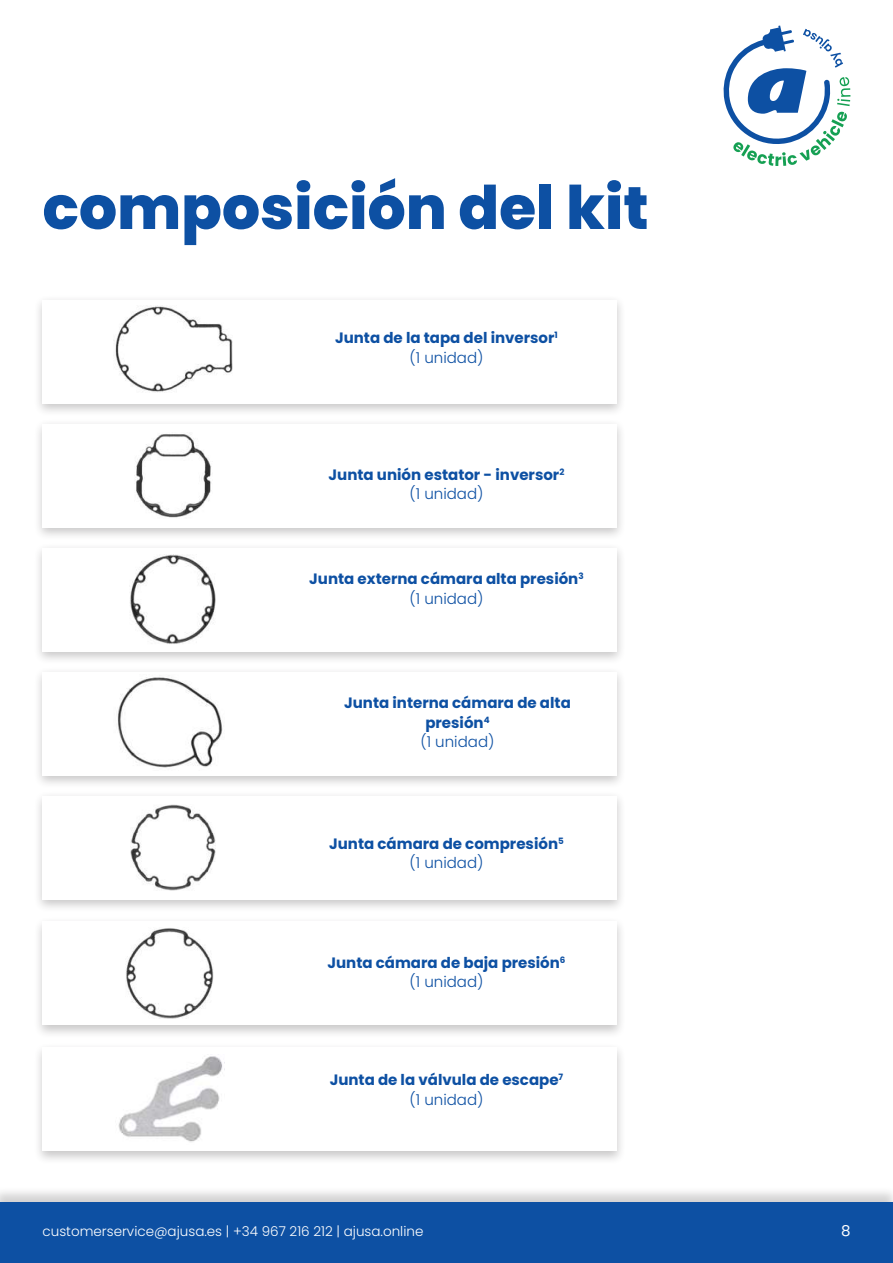
<style>
.page{position:relative;width:893px;height:1263px;background:#fff}
.page>*{position:absolute;margin:0;border:0;box-sizing:border-box;transform-origin:0 0}
.t1{font:800 60px "Poppins";color:#0d50a3}
.t2{font:700 15px/19.5px "Poppins";color:#0d50a3;text-align:center}
.t3{font:15px "Poppins";color:#fff}
.t4{font:300 13.5px "Poppins";color:#fff}
.s1{font-weight:300}
</style>
<div class="page">
<div style="left:0;top:1186px;width:893px;height:77px;background:#231f20;opacity:.2"></div>
<div style="left:0;top:1203px;width:893px;height:60px;background:#0d50a3"></div>
<svg style="left:723px;top:26px;width:127px;height:140px"></svg>
<div style="left:34px;top:295px;width:592px;height:122px;background:#231f20;opacity:.25"></div>
<div style="left:43px;top:300px;width:574px;height:103px;background:#fff"></div>
<div style="left:34px;top:419px;width:592px;height:122px;background:#231f20;opacity:.25"></div>
<div style="left:43px;top:424px;width:574px;height:103px;background:#fff"></div>
<div style="left:34px;top:543px;width:592px;height:122px;background:#231f20;opacity:.25"></div>
<div style="left:43px;top:548px;width:574px;height:103px;background:#fff"></div>
<div style="left:34px;top:667px;width:592px;height:122px;background:#231f20;opacity:.25"></div>
<div style="left:43px;top:672px;width:574px;height:103px;background:#fff"></div>
<div style="left:34px;top:791px;width:592px;height:122px;background:#231f20;opacity:.25"></div>
<div style="left:43px;top:796px;width:574px;height:103px;background:#fff"></div>
<div style="left:34px;top:917px;width:592px;height:121px;background:#231f20;opacity:.25"></div>
<div style="left:43px;top:922px;width:574px;height:103px;background:#fff"></div>
<div style="left:34px;top:1043px;width:592px;height:121px;background:#231f20;opacity:.25"></div>
<div style="left:43px;top:1047px;width:574px;height:104px;background:#fff"></div>
<img style="left:115px;top:306px;width:117px;height:86px">
<img style="left:136px;top:433px;width:76px;height:85px">
<img style="left:130px;top:555px;width:86px;height:89px">
<img style="left:117px;top:677px;width:106px;height:91px">
<img style="left:131px;top:804px;width:84px;height:87px">
<img style="left:126px;top:928px;width:88px;height:91px">
<img style="left:118px;top:1056px;width:107px;height:86px">
<h1 class="t1" style="left:43px;top:173px;width:608px">composición del kit</h1>
<p class="t2" style="left:335px;top:328px;width:224px">Junta de la tapa del inversor<sup>1 </sup><span class="s1">(1 unidad)</span></p>
<p class="t2" style="left:329px;top:465px;width:237px">Junta unión estator - inversor<sup>2 </sup><span class="s1">(1 unidad)</span></p>
<p class="t2" style="left:309px;top:569px;width:276px">Junta externa cámara alta presión<sup>3 </sup><span class="s1">(1 unidad)</span></p>
<p class="t2" style="left:344px;top:693px;width:228px">Junta interna cámara de alta presión<sup>4<br></sup><span class="s1">(1 unidad)</span></p>
<p class="t2" style="left:329px;top:834px;width:236px">Junta cámara de compresión<sup>5 </sup><span class="s1">(1 unidad)</span></p>
<p class="t2" style="left:327px;top:953px;width:240px">Junta cámara de baja presión<sup>6 </sup><span class="s1">(1 unidad)</span></p>
<p class="t2" style="left:330px;top:1070px;width:235px">Junta de la válvula de escape<sup>7 </sup><span class="s1">(1 unidad)</span></p>
<p class="t4" style="left:43px;top:1223px;width:382px">customerservice@ajusa.es | +34 967 216 212 | ajusa.online</p>
<p class="t3" style="left:841px;top:1222px;width:11px">8</p>
</div>
